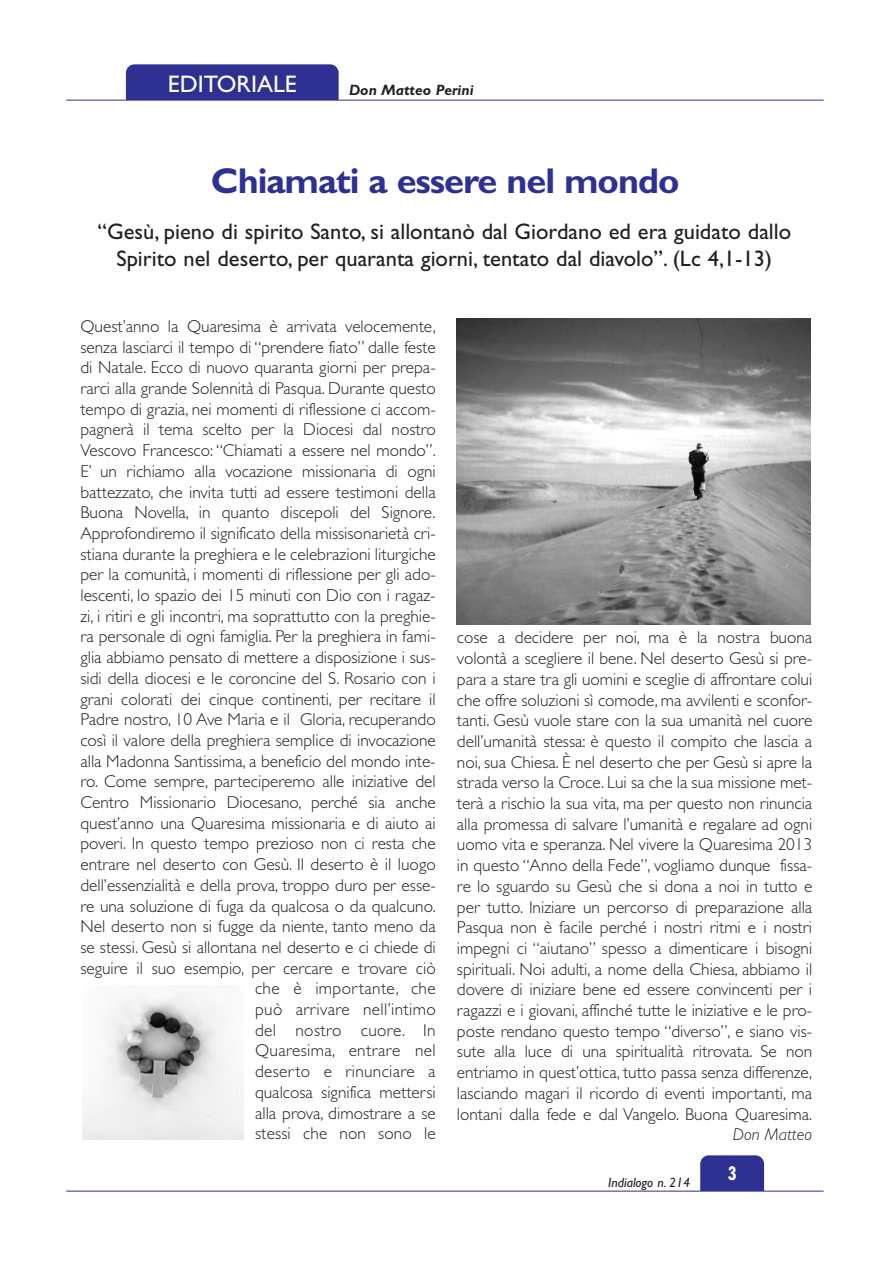
<style>
.page{position:relative;width:893px;height:1263px;background:#fff}
.page>*{position:absolute;margin:0;border:0;box-sizing:border-box;transform-origin:0 0}
.t1{font:700 36px "Gill Sans";letter-spacing:-.03em;color:#2e3092}
.t2{font:24px "Gill Sans";color:#fff}
.t3{font:22.5px/27px "Gill Sans";color:#231f20;text-align:center}
.t4{font:700 condensed 18px "Futura";color:#fff}
.t5{font:300 17.25px/20.7px "Gill Sans";color:#231f20;text-align:right}
.t6{font:italic 300 17.25px "Gill Sans";color:#231f20}
.t7{font:italic 700 15px "Gill Sans";color:#231f20}
.t8{font:italic 13.5px "Gill Sans";color:#231f20}
</style>
<div class="page">
<div style="left:126px;top:64px;width:212px;height:51px;background:#2e3092;border-radius:9px"></div>
<div style="left:66px;top:100px;width:757px;height:21px;background:#fff"></div>
<hr style="left:66px;top:100px;width:757px;height:1px;background:#2e3092">
<img style="left:82px;top:993px;width:161px;height:146px">
<img style="left:456px;top:318px;width:354px;height:306px">
<div style="left:700px;top:1155px;width:64px;height:51px;background:#2e3092;border-radius:9px"></div>
<div style="left:66px;top:1191px;width:757px;height:21px;background:#fff"></div>
<hr style="left:66px;top:1191px;width:757px;height:1px;background:#2e3092">
<h2 class="t2" style="left:168px;top:70px;width:130px">EDITORIALE</h2>
<p class="t7" style="left:349px;top:85px;width:126px">Don Matteo Perini</p>
<h1 class="t1" style="left:211px;top:168px;width:470px">Chiamati a essere nel mondo</h1>
<h3 class="t3" style="left:97px;top:218px;width:695px">“Gesù, pieno di spirito Santo, si allontanò dal Giordano ed era guidato dallo<br>Spirito nel deserto, per quaranta giorni, tentato dal diavolo”. (Lc 4,1-13)</h3>
<p class="t5" style="left:80px;top:318px;width:357px">Quest’anno la Quaresima è arrivata velocemente, senza lasciarci il tempo di “prendere fiato” dalle feste di Natale. Ecco di nuovo quaranta giorni per prepa&shy;rarci alla grande Solennità di Pasqua. Durante questo tempo di grazia, nei momenti di riflessione ci accom&shy;pagnerà il tema scelto per la Diocesi dal nostro Vescovo Francesco: “Chiamati a essere nel mondo”.<br>E’ un richiamo alla vocazione missionaria di ogni battezzato, che invita tutti ad essere testimoni della Buona Novella, in quanto discepoli del Signore.<br>Approfondiremo il significato della missisonarietà cri&shy;stiana durante la preghiera e le celebrazioni liturgiche per la comunità, i momenti di riflessione per gli ado&shy;lescenti, lo spazio dei 15 minuti con Dio con i ragaz&shy;zi, i ritiri e gli incontri, ma soprattutto con la preghie&shy;ra personale di ogni famiglia. Per la preghiera in fami&shy;glia abbiamo pensato di mettere a disposizione i sus&shy;sidi della diocesi e le coroncine del S. Rosario con i grani colorati dei cinque continenti, per recitare il Padre nostro, 10 Ave Maria e il Gloria, recuperando così il valore della preghiera semplice di invocazione alla Madonna Santissima, a beneficio del mondo inte&shy;ro. Come sempre, parteciperemo alle iniziative del Centro Missionario Diocesano, perché sia anche quest’anno una Quaresima missionaria e di aiuto ai poveri. In questo tempo prezioso non ci resta che entrare nel deserto con Gesù. Il deserto è il luogo dell’essenzialità e della prova, troppo duro per esse&shy;re una soluzione di fuga da qualcosa o da qualcuno.<br>Nel deserto non si fugge da niente, tanto meno da se stessi. Gesù si allontana nel deserto e ci chiede di seguire il suo esempio, per cercare e trovare ciò che è importante, che<br>può arrivare nell’intimo<br>del nostro cuore. In<br>Quaresima, entrare nel<br>deserto e rinunciare a<br>qualcosa significa mettersi<br>alla prova, dimostrare a se<br>stessi che non sono le</p>
<p class="t5" style="left:457px;top:629px;width:357px;text-align:justify">cose a decidere per noi, ma è la nostra buona volontà a scegliere il bene. Nel deserto Gesù si pre&shy;para a stare tra gli uomini e sceglie di affrontare colui che offre soluzioni sì comode, ma avvilenti e sconfor&shy;tanti. Gesù vuole stare con la sua umanità nel cuore dell’umanità stessa: è questo il compito che lascia a noi, sua Chiesa. È nel deserto che per Gesù si apre la strada verso la Croce. Lui sa che la sua missione met&shy;terà a rischio la sua vita, ma per questo non rinuncia alla promessa di salvare l’umanità e regalare ad ogni uomo vita e speranza. Nel vivere la Quaresima 2013 in questo “Anno della Fede”, vogliamo dunque fissa&shy;re lo sguardo su Gesù che si dona a noi in tutto e per tutto. Iniziare un percorso di preparazione alla Pasqua non è facile perché i nostri ritmi e i nostri impegni ci “aiutano” spesso a dimenticare i bisogni spirituali. Noi adulti, a nome della Chiesa, abbiamo il dovere di iniziare bene ed essere convincenti per i ragazzi e i giovani, affinché tutte le iniziative e le pro&shy;poste rendano questo tempo “diverso”, e siano vis&shy;sute alla luce di una spiritualità ritrovata. Se non entriamo in quest’ottica, tutto passa senza differenze, lasciando magari il ricordo di eventi importanti, ma lontani dalla fede e dal Vangelo. Buona Quaresima.</p>
<p class="t6" style="left:732px;top:1128px;width:81px">Don Matteo</p>
<p class="t8" style="left:608px;top:1175px;width:83px">Indialogo n. 214</p>
<p class="t4" style="left:727px;top:1162px;width:10px">3</p>
</div>
